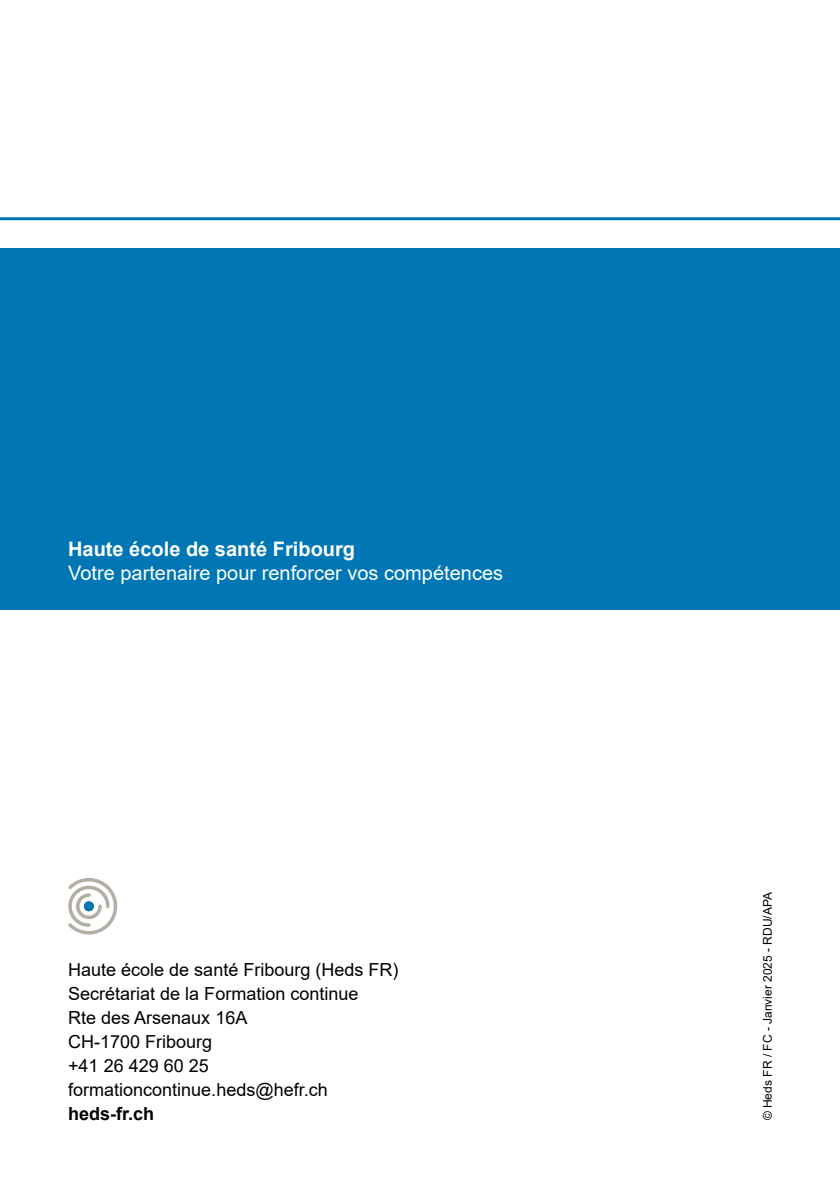
<style>
.page{position:relative;width:840px;height:1191px;background:#fff}
.page>*{position:absolute;margin:0;border:0;box-sizing:border-box;transform-origin:0 0}
.t1{font:20px "Arial";color:#fff}
.t2{font:700 20px "Arial";color:#fff}
.t3{font:18px/24px "Arial";color:#000}
.t4{font:700 18px "Arial";color:#000}
.t5{font:12px "Arial";color:#000}
</style>
<div class="page">
<hr style="left:0;top:217px;width:839px;height:3px;background:#0077b4">
<div style="left:0;top:249px;width:839px;height:360px;background:#0077b4"></div>
<svg style="left:68px;top:878px;width:50px;height:56px"></svg>
<p class="t2" style="left:68px;top:535px;width:288px">Haute école de santé Fribourg</p>
<p class="t1" style="left:68px;top:559px;width:436px">Votre partenaire pour renforcer vos compétences</p>
<p class="t3" style="left:68px;top:958px;width:332px">Haute école de santé Fribourg (Heds FR)<br>Secrétariat de la Formation continue<br>Rte des Arsenaux 16A<br>CH-1700 Fribourg<br>+41 26 429 60 25 formationcontinue.heds@hefr.ch</p>
<p class="t4" style="left:68px;top:1101px;width:88px">heds-fr.ch</p>
<p class="t5" style="left:758px;top:1120px;width:230px;rotate:-90deg">© Heds FR / FC - Janvier 2025 - RDU/APA</p>
</div>
